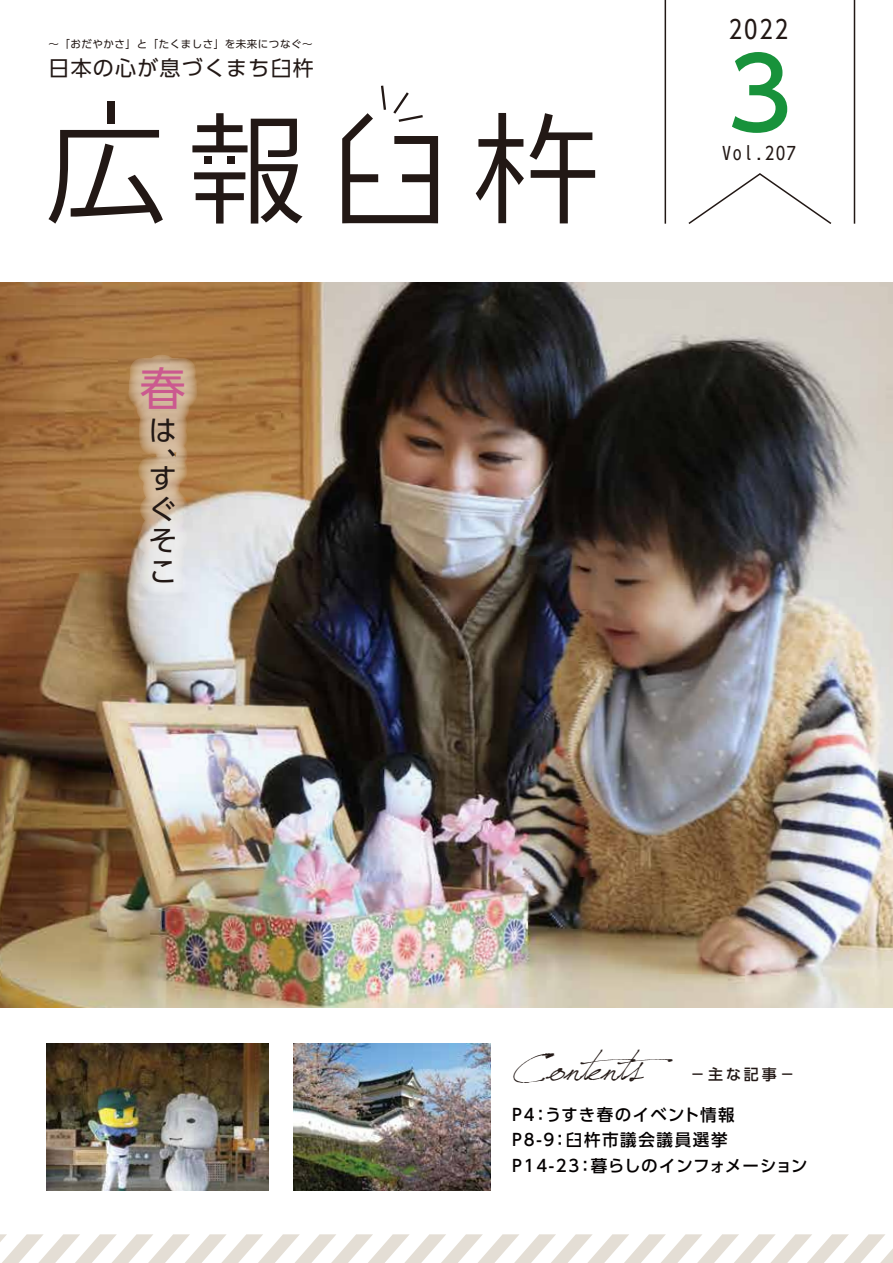
<style>
.page{position:relative;width:893px;height:1263px;background:#fff}
.page>*{position:absolute;margin:0;border:0;box-sizing:border-box;transform-origin:0 0}
.t1{font:97.95px "BIZ UDP Shin Go Medium";color:#18923b}
.t2{font:47.4px "Jellyka Saint Andrews Queen";color:#221815}
.t3{font:46.05px "BIZ UD Shin Go";color:#cb598f}
.t4{font:28.2px/31px "BIZ UD Shin Go";color:#221815;text-align:justify}
.t5{font:25.5px "BIZ UD Shin Go";color:#221815}
.t6{font:21px "BIZ UD Shin Go";letter-spacing:.06em;color:#221815}
.t7{font:18px "BIZ UD Shin Go";letter-spacing:.1em;color:#221815}
.t8{font:16.5px/25.5px "BIZ UDP Shin Go Medium";letter-spacing:.1em;color:#040000}
.t9{font:15px "BIZ UDP Shin Go Medium";color:#221815}
.t10{font:10.5px "BIZ UD Shin Go";letter-spacing:.05em;color:#221815}
</style>
<div class="page">
<img style="left:47px;top:1043px;width:221px;height:148px">
<svg style="left:476px;top:113px;width:119px;height:110px"></svg>
<svg style="left:48px;top:130px;width:115px;height:94px"></svg>
<div style="left:108px;top:102px;width:7px;height:22px;background:#221815"></div>
<svg style="left:192px;top:113px;width:111px;height:111px"></svg>
<div style="left:204px;top:157px;width:8px;height:7px;background:#221815"></div>
<div style="left:227px;top:157px;width:8px;height:7px;background:#221815"></div>
<svg style="left:342px;top:86px;width:96px;height:137px"></svg>
<hr style="left:665px;top:0;width:1px;height:224px;background:#221815">
<hr style="left:854px;top:0;width:1px;height:224px;background:#221815">
<svg style="left:688px;top:173px;width:144px;height:51px"></svg>
<svg style="left:0;top:1234px;width:893px;height:29px"></svg>
<img style="left:293px;top:1043px;width:197px;height:148px">
<img style="left:0;top:283px;width:893px;height:725px">
<svg style="left:127px;top:353px;width:72px;height:248px;background:#c7ae92"></svg>
<p class="t10" style="left:48px;top:39px;width:266px">～「おだやかさ」と「たくましさ」を未来につなぐ~</p>
<p class="t6" style="left:48px;top:57px;width:267px">日本の心が息づくまち臼杵</p>
<h3 class="t3" style="left:140px;top:366px;width:46px">春</h3>
<h3 class="t4" style="left:149px;top:415px;width:28px">は</h3>
<h3 class="t4" style="left:149px;top:446px;width:28px">、</h3>
<h3 class="t4" style="left:149px;top:463px;width:28px">すぐそこ</h3>
<h3 class="t5" style="left:729px;top:17px;width:60px">2022</h3>
<h1 class="t1" style="left:728px;top:45px;width:66px">3</h1>
<p class="t7" style="left:722px;top:144px;width:75px">Vol.207</p>
<h2 class="t2" style="left:512px;top:1036px;width:162px">Contents</h2>
<p class="t9" style="left:690px;top:1067px;width:106px">－主な記事－</p>
<p class="t8" style="left:512px;top:1101px;width:296px">P4：うすき春のイベント情報<br>P8-9：臼杵市議会議員選挙<br>P14-23：暮らしのインフォメーション</p>
</div>
